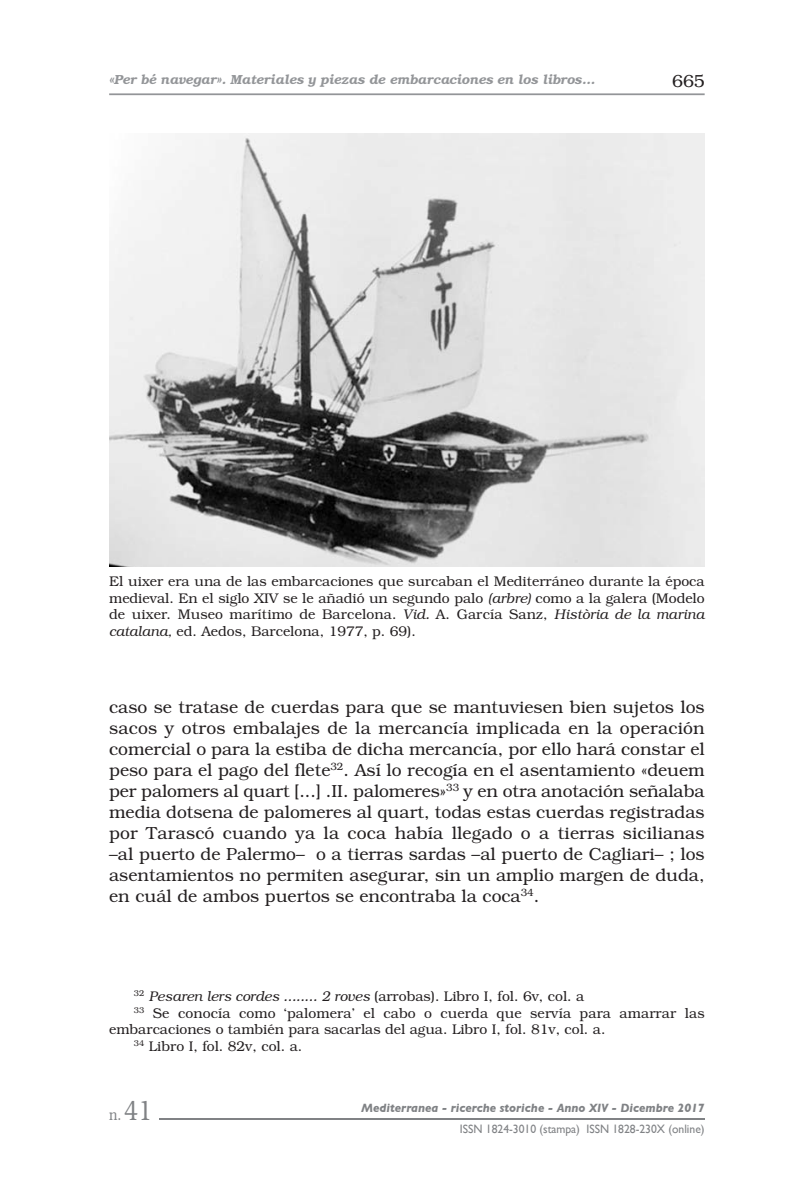
<style>
.page{position:relative;width:794px;height:1191px;background:#fff}
.page>*{position:absolute;margin:0;border:0;box-sizing:border-box;transform-origin:0 0}
.t1{font:300 17.5px/21px "Bookman";color:#231f20;text-align:justify}
.t2{font:300 15.75px "Bookman";color:#808285;scale:.8 1}
.t3{font:300 14px/16.6px "Bookman";letter-spacing:.01em;color:#231f20;text-align:justify}
.t4{font:italic 300 14px "Bookman";color:#231f20}
.t5{font:italic 600 13.12px "Bookman";color:#939598}
.t6{font:italic 700 12.25px "Gill Sans";color:#808285;scale:.95 1}
.t7{font:12.25px "Gill Sans";color:#808285;scale:.95 1}
.s1{font-style:italic}
.s2{font-style:normal}
.s3{font-size:28px}
</style>
<div class="page">
<hr style="left:109px;top:93px;width:595px;height:2px;background:#939598">
<hr style="left:159px;top:1117px;width:545px;height:2px;background:#808285">
<img style="left:109px;top:134px;width:595px;height:433px">
<p class="t5" style="left:109px;top:72px;width:487px">«Per bé navegar». Materiales y piezas de embarcaciones en los libros...</p>
<p class="t1" style="left:672px;top:71px;width:34px">665</p>
<p class="t3" style="left:109px;top:573px;width:597px">El uixer era una de las embarcaciones que surcaban el Mediterráneo durante la época medieval. En el siglo XIV se le añadió un segundo palo <span class="s1">(arbre)</span> como a la galera (Modelo de uixer. Museo marítimo de Barcelona. <span class="s1">Vid.</span> A. García Sanz, <span class="s1">Història de la marina catalana,</span> ed. Aedos, Barcelona, 1977, p. 69).</p>
<p class="t1" style="left:109px;top:696px;width:597px">caso se tratase de cuerdas para que se mantuviesen bien sujetos los sacos y otros embalajes de la mercancía implicada en la operación comercial o para la estiba de dicha mercancía, por ello hará constar el peso para el pago del flete<sup>32</sup>. Así lo recogía en el asentamiento «deuem per palomers al quart [...] .II. palomeres»<sup>33</sup> y en otra anotación señalaba media dotsena de palomeres al quart, todas estas cuerdas registradas por Tarascó cuando ya la coca había llegado o a tierras sicilianas –al puerto de Palermo– o a tierras sardas –al puerto de Cagliari– ; los asentamientos no permiten asegurar, sin un amplio margen de duda, en cuál de ambos puertos se encontraba la coca<sup>34</sup>.</p>
<p class="t4" style="left:134px;top:988px;width:452px"><sup>32</sup> Pesaren lers cordes ........ 2 roves <span class="s2">(arrobas). Libro I, fol. 6v, col. a</span></p>
<p class="t3" style="left:134px;top:1004px;width:572px"><sup>33</sup> Se conocía como ‘palomera’ el cabo o cuerda que servía para amarrar las</p>
<p class="t3" style="left:109px;top:1021px;width:498px">embarcaciones o también para sacarlas del agua. Libro I, fol. 81v, col. a.</p>
<p class="t3" style="left:134px;top:1037px;width:170px"><sup>34</sup> Libro I, fol. 82v, col. a.</p>
<p class="t2" style="left:109px;top:1105px;width:55px">n. <span class="s3">41</span></p>
<p class="t6" style="left:361px;top:1100px;width:363px">Mediterranea - ricerche storiche - Anno XIV - Dicembre 2017</p>
<p class="t7" style="left:460px;top:1122px;width:259px">ISSN 1824-3010 (stampa) ISSN 1828-230X (online)</p>
</div>
